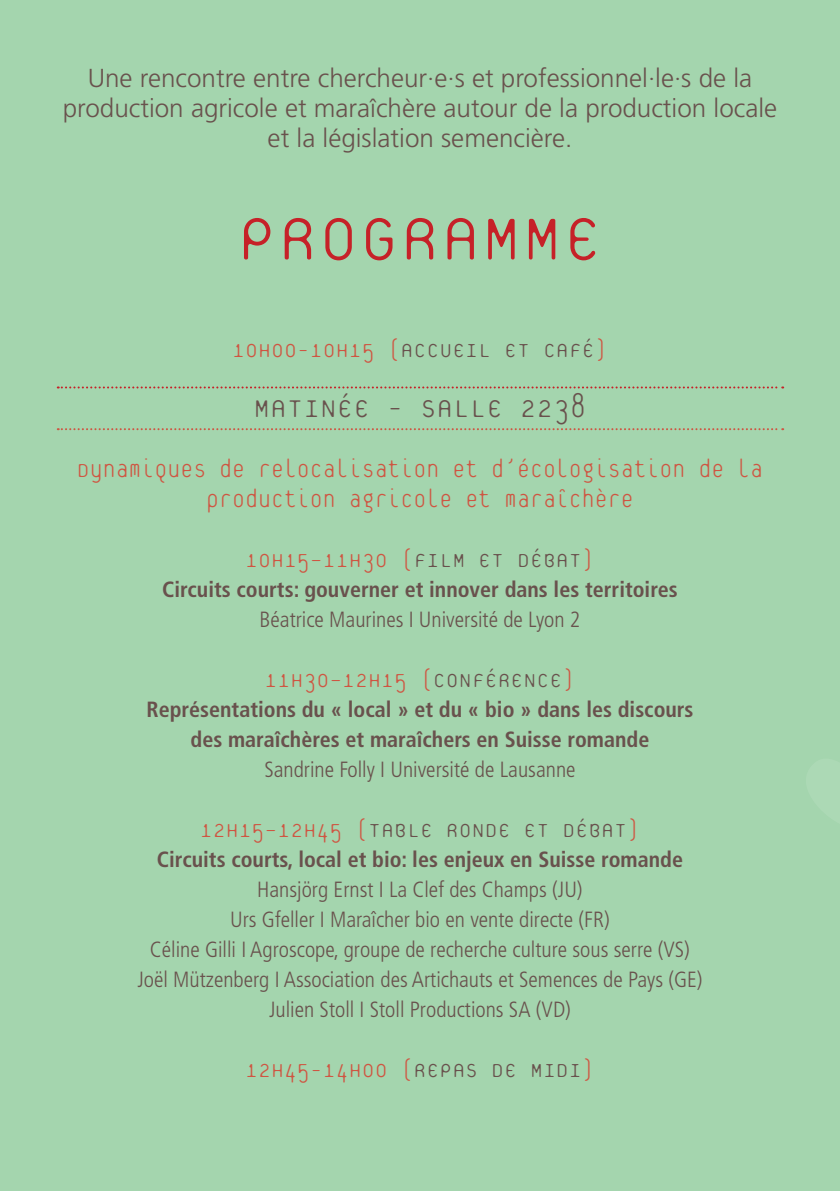
<style>
.page{position:relative;width:840px;height:1191px;background:#fff}
.page>*{position:absolute;margin:0;border:0;box-sizing:border-box;transform-origin:0 0}
.t1{font:100 88px "Platelet";color:#c62128}
.t2{font:100 36px "Platelet";color:#69514d}
.t3{font:100 28px/30px "Platelet";color:#cf5542;text-align:center}
.t4{font:100 28px "Platelet";color:#69514d}
.t5{font:300 26px/30px "Frutiger LT Std";color:#69514d;text-align:center}
.t6{font:300 condensed 22px/30px "Frutiger LT Std";color:#69514d;text-align:center}
.t7{font:700 condensed 22px/30px "Frutiger LT Std";color:#69514d;text-align:center}
.s1{color:#69514d}
.s2{color:#cf5542}
</style>
<div class="page">
<div style="left:0;top:0;width:839px;height:1191px;background:#a4d5ae"></div>
<svg style="left:58px;top:386px;width:724px;height:2px"></svg>
<svg style="left:58px;top:428px;width:724px;height:2px"></svg>
<p class="t5" style="left:63px;top:63px;width:715px">Une rencontre entre chercheur·e·s et professionnel·le·s de la production agricole et maraîchère autour de la production locale et la législation semencière.</p>
<h1 class="t1" style="left:237px;top:198px;width:367px">PROGRAMME</h1>
<p class="t3" style="left:232px;top:335px;width:377px">10H00-10H15 (<span class="s1">ACCUEIL ET CAFÉ</span>)</p>
<h2 class="t2" style="left:253px;top:392px;width:334px">MATINÉE - SALLE 2238</h2>
<p class="t3" style="left:77px;top:455px;width:687px">Dynamiques de relocalisation et d’écologisation de la production agricole et maraîchère</p>
<p class="t3" style="left:245px;top:545px;width:351px">10H15–11H30 (<span class="s1">FILM ET DÉBAT</span>)</p>
<p class="t7" style="left:162px;top:574px;width:517px">Circuits courts: gouverner et innover dans les territoires</p>
<p class="t6" style="left:259px;top:604px;width:322px">Béatrice Maurines I Université de Lyon 2</p>
<p class="t3" style="left:264px;top:665px;width:312px">11H30–12H15 (<span class="s1">CONFÉRENCE</span>)</p>
<p class="t7" style="left:146px;top:694px;width:548px">Représentations du « local » et du « bio » dans les discours des maraîchères et maraîchers en Suisse romande</p>
<p class="t6" style="left:264px;top:754px;width:312px">Sandrine Folly I Université de Lausanne</p>
<p class="t4" style="left:200px;top:817px;width:441px"><span class="s2">12H15–12H45 (</span>TABLE RONDE ET DÉBAT<span class="s2">)</span></p>
<p class="t7" style="left:157px;top:844px;width:527px">Circuits courts, local et bio: les enjeux en Suisse romande</p>
<p class="t6" style="left:137px;top:874px;width:566px">Hansjörg Ernst I La Clef des Champs (JU)<br>Urs Gfeller I Maraîcher bio en vente directe (FR)<br>Céline Gilli I Agroscope, groupe de recherche culture sous serre (VS)<br>Joël Mützenberg I Association des Artichauts et Semences de Pays (GE)<br>Julien Stoll I Stoll Productions SA (VD)</p>
<p class="t3" style="left:245px;top:1055px;width:351px">12H45-14H00 (<span class="s1">REPAS DE MIDI</span>)</p>
</div>
